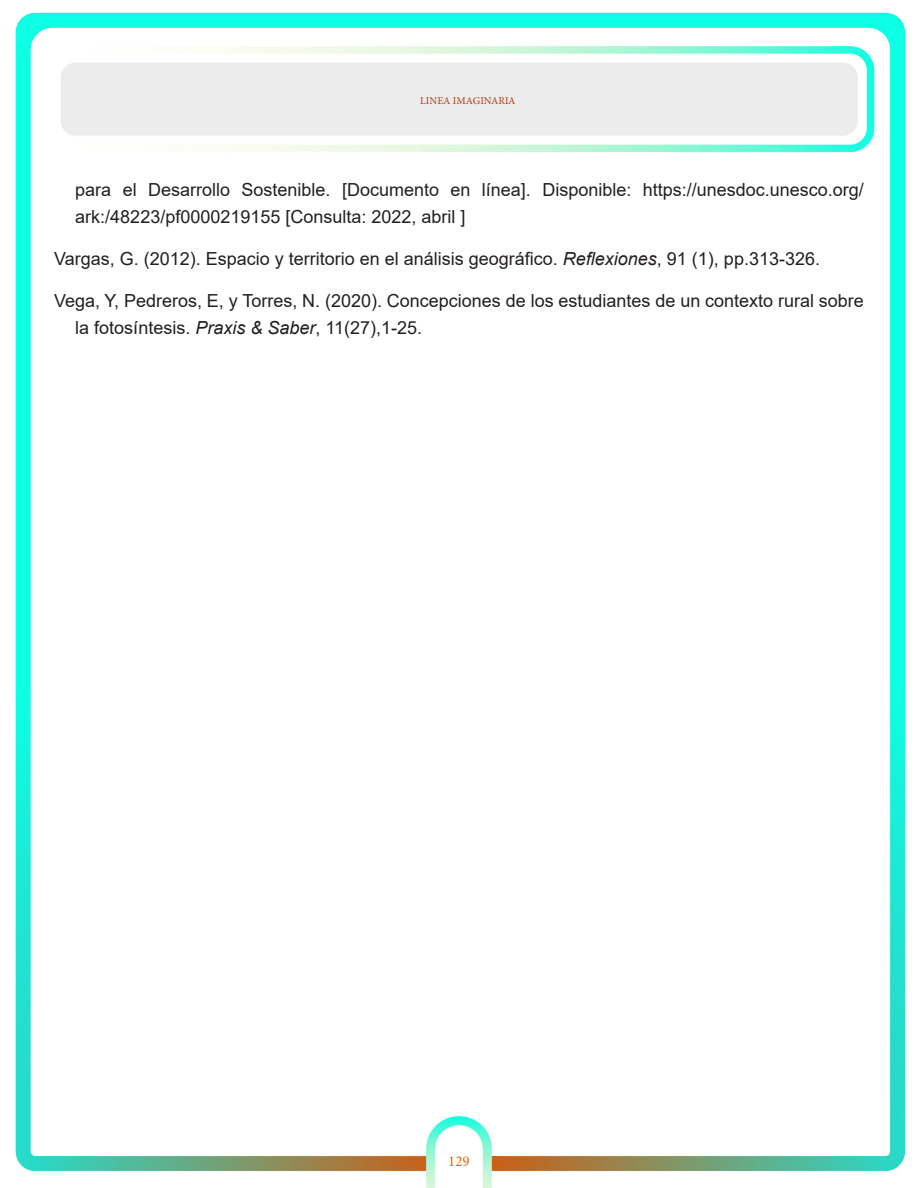
<style>
.page{position:relative;width:918px;height:1188px;background:#fff}
.page>*{position:absolute;margin:0;border:0;box-sizing:border-box;transform-origin:0 0}
.t1{font:18px/27px "Arial";color:#231f20}
.t2{font:15px "Minion Pro";color:#db6514}
.t3{font:10.5px "Minion Pro";color:#b13b17}
.s1{font-style:italic}
</style>
<div class="page">
<img style="left:15px;top:12px;width:891px;height:1176px">
<p class="t3" style="left:420px;top:93px;width:97px">LINEA IMAGINARIA</p>
<p class="t1" style="left:75px;top:176px;width:790px">para el Desarrollo Sostenible. [Documento en línea]. Disponible: https://unesdoc.unesco.org/ ark:/48223/pf0000219155 [Consulta: 2022, abril ]</p>
<p class="t1" style="left:54px;top:245px;width:768px">Vargas, G. (2012). Espacio y territorio en el análisis geográfico. <span class="s1">Reflexiones</span>, 91 (1), pp.313-326.</p>
<p class="t1" style="left:75px;top:287px;width:790px;text-indent:-21px">Vega, Y, Pedreros, E, y Torres, N. (2020). Concepciones de los estudiantes de un contexto rural sobre la fotosíntesis. <span class="s1">Praxis &amp; Saber</span>, 11(27),1-25.</p>
<p class="t2" style="left:448px;top:1151px;width:23px">129</p>
</div>
